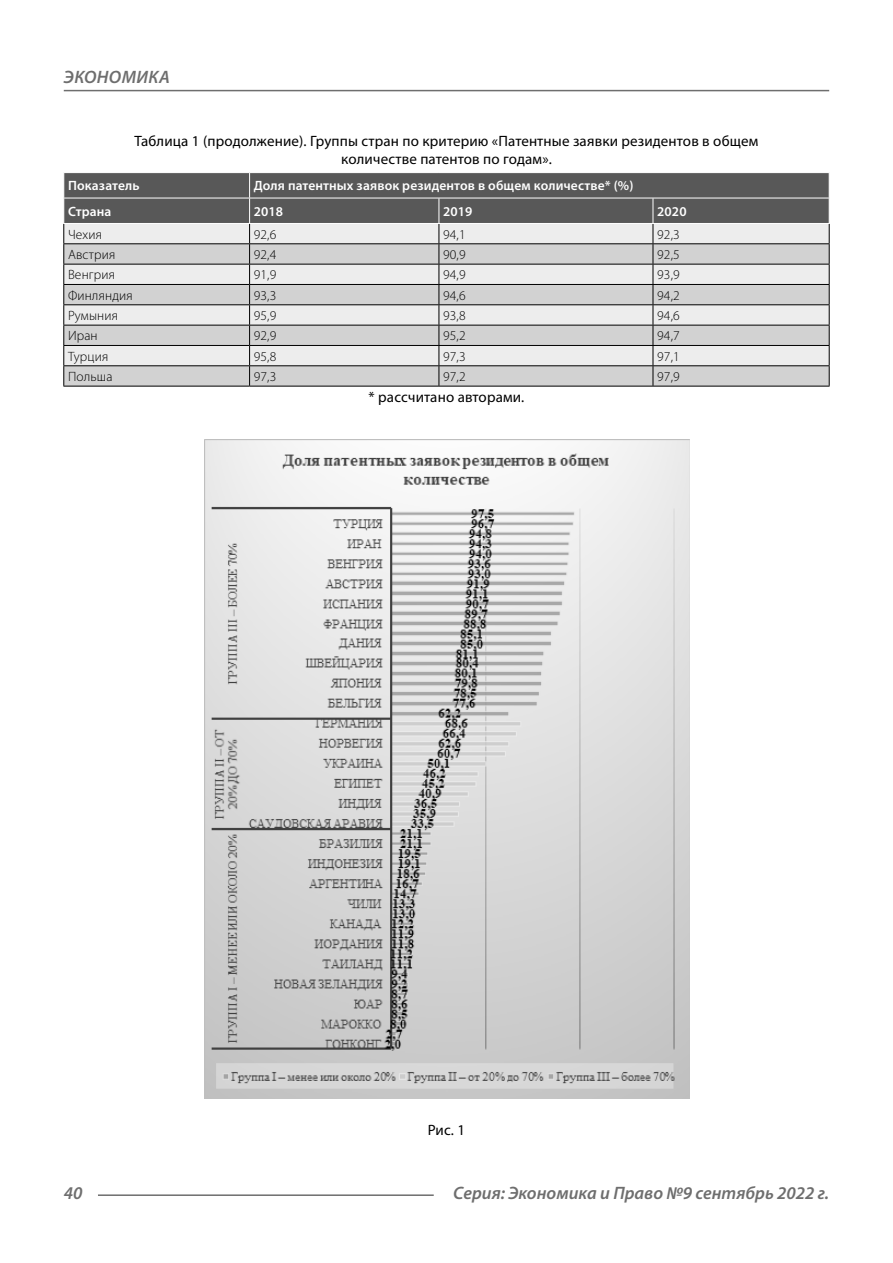
<style>
.page{position:relative;width:893px;height:1263px;background:#fff}
.page>*{position:absolute;margin:0;border:0;box-sizing:border-box;transform-origin:0 0}
.t1{font:italic 600 18px "Myriad Pro";color:#6e6e6e}
.podpis{font:15px/18.3px "Myriad Pro";letter-spacing:.01em;color:#000;text-align:center}
.Tab_content{font:300 13.5px "Myriad Pro";letter-spacing:.01em;color:#000}
.Tab_header{font:600 13.5px "Myriad Pro";letter-spacing:.01em;color:#fff}
</style>
<div class="page">
<hr style="left:63px;top:386px;width:187px;height:1px;background:#000">
<hr style="left:250px;top:386px;width:189px;height:1px;background:#000">
<hr style="left:439px;top:386px;width:214px;height:1px;background:#000">
<hr style="left:653px;top:386px;width:177px;height:1px;background:#000">
<svg style="left:63px;top:173px;width:767px;height:213px;background:#b7b7b7"></svg>
<hr style="left:63px;top:223px;width:187px;height:1px;background:#fff">
<hr style="left:250px;top:223px;width:189px;height:1px;background:#fff">
<hr style="left:439px;top:223px;width:214px;height:1px;background:#fff">
<hr style="left:653px;top:223px;width:177px;height:1px;background:#fff">
<img style="left:204px;top:440px;width:485px;height:659px">
<hr style="left:98px;top:1194px;width:336px;height:2px;background:#6e6e6e">
<hr style="left:64px;top:90px;width:765px;height:1px;background:#6e6e6e">
<h1 class="t1" style="left:64px;top:66px;width:24px">Экономика</h1>
<p class="podpis" style="left:135px;top:131px;width:625px">Таблица 1 (продолжение). Группы стран по критерию «Патентные заявки резидентов в общем количестве патентов по годам».</p>
<p class="Tab_header" style="left:68px;top:177px;width:73px">Показатель</p>
<p class="Tab_header" style="left:254px;top:177px;width:381px">Доля патентных заявок резидентов в общем количестве* (%)</p>
<p class="Tab_header" style="left:68px;top:203px;width:45px">Страна</p>
<p class="Tab_header" style="left:254px;top:203px;width:31px">2018</p>
<p class="Tab_header" style="left:443px;top:203px;width:31px">2019</p>
<p class="Tab_header" style="left:657px;top:203px;width:31px">2020</p>
<p class="Tab_content" style="left:68px;top:226px;width:36px">Чехия</p>
<p class="Tab_content" style="left:254px;top:226px;width:24px">92,6</p>
<p class="Tab_content" style="left:443px;top:226px;width:24px">94,1</p>
<p class="Tab_content" style="left:657px;top:226px;width:24px">92,3</p>
<p class="Tab_content" style="left:68px;top:246px;width:49px">Австрия</p>
<p class="Tab_content" style="left:254px;top:246px;width:24px">92,4</p>
<p class="Tab_content" style="left:443px;top:246px;width:24px">90,9</p>
<p class="Tab_content" style="left:657px;top:246px;width:24px">92,5</p>
<p class="Tab_content" style="left:68px;top:267px;width:48px">Венгрия</p>
<p class="Tab_content" style="left:254px;top:267px;width:24px">91,9</p>
<p class="Tab_content" style="left:443px;top:267px;width:24px">94,9</p>
<p class="Tab_content" style="left:657px;top:267px;width:24px">93,9</p>
<p class="Tab_content" style="left:68px;top:287px;width:66px">Финляндия</p>
<p class="Tab_content" style="left:254px;top:287px;width:24px">93,3</p>
<p class="Tab_content" style="left:443px;top:287px;width:24px">94,6</p>
<p class="Tab_content" style="left:657px;top:287px;width:24px">94,2</p>
<p class="Tab_content" style="left:68px;top:307px;width:52px">Румыния</p>
<p class="Tab_content" style="left:254px;top:307px;width:24px">95,9</p>
<p class="Tab_content" style="left:443px;top:307px;width:24px">93,8</p>
<p class="Tab_content" style="left:657px;top:307px;width:24px">94,6</p>
<p class="Tab_content" style="left:68px;top:328px;width:31px">Иран</p>
<p class="Tab_content" style="left:254px;top:328px;width:24px">92,9</p>
<p class="Tab_content" style="left:443px;top:328px;width:24px">95,2</p>
<p class="Tab_content" style="left:657px;top:328px;width:24px">94,7</p>
<p class="Tab_content" style="left:68px;top:348px;width:42px">Турция</p>
<p class="Tab_content" style="left:254px;top:348px;width:24px">95,8</p>
<p class="Tab_content" style="left:443px;top:348px;width:24px">97,3</p>
<p class="Tab_content" style="left:657px;top:348px;width:24px">97,1</p>
<p class="Tab_content" style="left:68px;top:368px;width:46px">Польша</p>
<p class="Tab_content" style="left:254px;top:368px;width:24px">97,3</p>
<p class="Tab_content" style="left:443px;top:368px;width:24px">97,2</p>
<p class="Tab_content" style="left:657px;top:368px;width:24px">97,9</p>
<p class="podpis" style="left:369px;top:388px;width:156px">* рассчитано авторами.</p>
<p class="podpis" style="left:428px;top:1121px;width:39px">Рис. 1</p>
<h1 class="t1" style="left:64px;top:1182px;width:20px">40</h1>
<h1 class="t1" style="left:453px;top:1182px;width:377px">Серия: Экономика и Право №9 сентябрь 2022 г.</h1>
</div>
